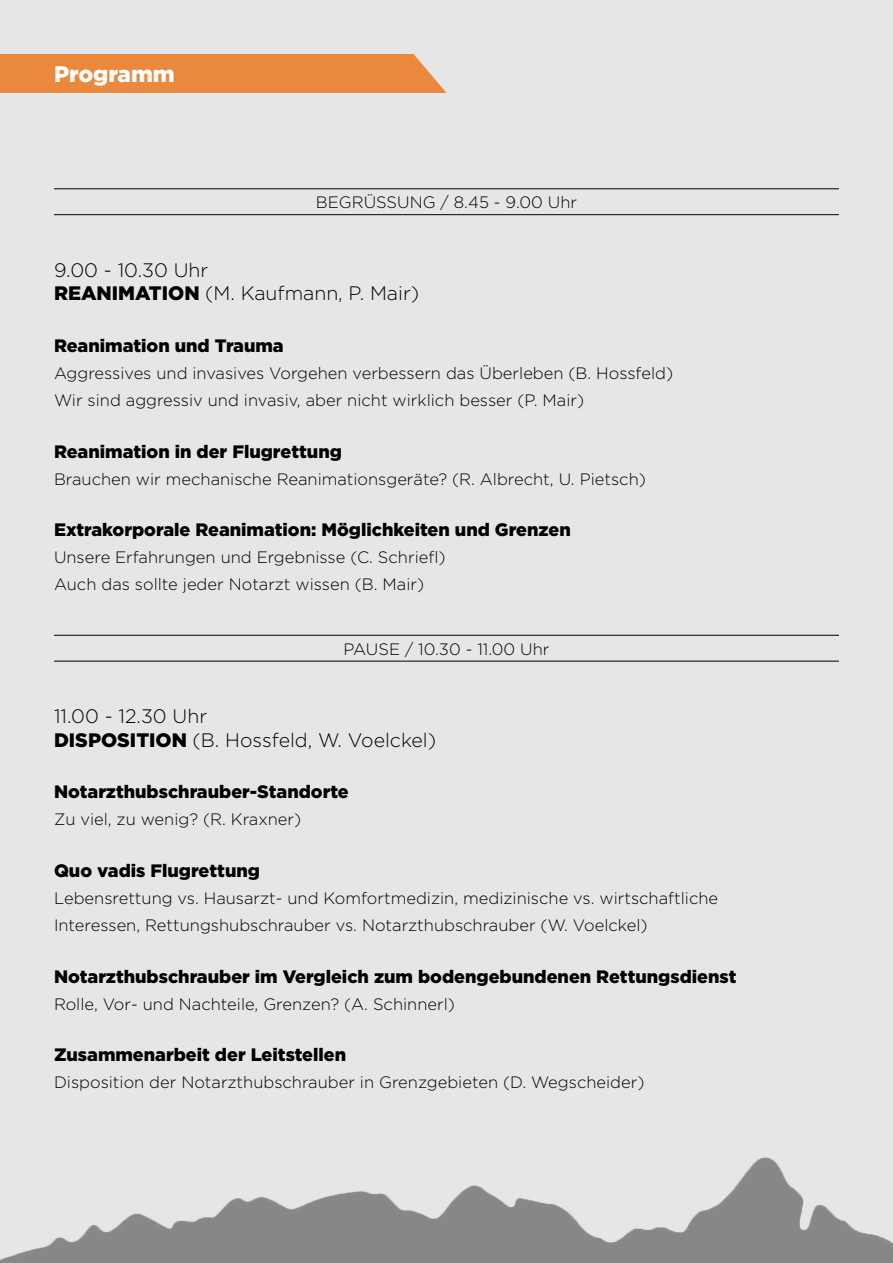
<style>
.page{position:relative;width:893px;height:1263px;background:#e6e6e6}
.page>*{position:absolute;margin:0;border:0;box-sizing:border-box;transform-origin:0 0}
.t1{font:900 22.5px "Gotham";color:#fff}
.t2{font:300 19.5px/23.4px "Gotham";color:#000}
.t3{font:900 18px "Gotham";color:#000}
.t4{font:300 16.5px/27px "Gotham";color:#000}
.s1{font-weight:900}
</style>
<div class="page">
<div style="left:0;top:54px;width:446px;height:39px;background:#ea883e"></div>
<img style="left:0;top:1157px;width:893px;height:106px">
<hr style="left:54px;top:189px;width:785px;height:1px;background:#000">
<hr style="left:54px;top:214px;width:785px;height:1px;background:#000">
<hr style="left:54px;top:635px;width:785px;height:1px;background:#000">
<hr style="left:54px;top:661px;width:785px;height:1px;background:#000">
<h1 class="t1" style="left:54px;top:61px;width:122px">Programm</h1>
<p class="t4" style="left:316px;top:189px;width:263px">BEGRÜSSUNG / 8.45 - 9.00 Uhr</p>
<p class="t2" style="left:54px;top:258px;width:367px">9.00 - 10.30 Uhr<br><span class="s1">REANIMATION</span> (M. Kaufmann, P. Mair)</p>
<p class="t3" style="left:54px;top:335px;width:231px">Reanimation und Trauma</p>
<p class="t4" style="left:54px;top:359px;width:621px">Aggressives und invasives Vorgehen verbessern das Überleben (B. Hossfeld)<br>Wir sind aggressiv und invasiv, aber nicht wirklich besser (P. Mair)</p>
<p class="t3" style="left:54px;top:441px;width:289px">Reanimation in der Flugrettung</p>
<p class="t4" style="left:54px;top:465px;width:593px">Brauchen wir mechanische Reanimationsgeräte? (R. Albrecht, U. Pietsch)</p>
<p class="t3" style="left:54px;top:519px;width:518px">Extrakorporale Reanimation: Möglichkeiten und Grenzen</p>
<p class="t4" style="left:54px;top:544px;width:393px">Unsere Erfahrungen und Ergebnisse (C. Schriefl)<br>Auch das sollte jeder Notarzt wissen (B. Mair)</p>
<p class="t4" style="left:343px;top:635px;width:208px">PAUSE / 10.30 - 11.00 Uhr</p>
<p class="t2" style="left:54px;top:704px;width:384px">11.00 - 12.30 Uhr<br><span class="s1">DISPOSITION</span> (B. Hossfeld, W. Voelckel)</p>
<p class="t3" style="left:54px;top:781px;width:296px">Notarzthubschrauber-Standorte</p>
<p class="t4" style="left:54px;top:806px;width:249px">Zu viel, zu wenig? (R. Kraxner)</p>
<p class="t3" style="left:54px;top:860px;width:208px">Quo vadis Flugrettung</p>
<p class="t4" style="left:54px;top:884px;width:666px">Lebensrettung vs. Hausarzt- und Komfortmedizin, medizinische vs. wirtschaftliche<br>Interessen, Rettungshubschrauber vs. Notarzthubschrauber (W. Voelckel)</p>
<p class="t3" style="left:54px;top:966px;width:684px">Notarzthubschrauber im Vergleich zum bodengebundenen Rettungsdienst</p>
<p class="t4" style="left:54px;top:990px;width:402px">Rolle, Vor- und Nachteile, Grenzen? (A. Schinnerl)</p>
<p class="t3" style="left:54px;top:1044px;width:294px">Zusammenarbeit der Leitstellen</p>
<p class="t4" style="left:54px;top:1069px;width:592px">Disposition der Notarzthubschrauber in Grenzgebieten (D. Wegscheider)</p>
</div>
